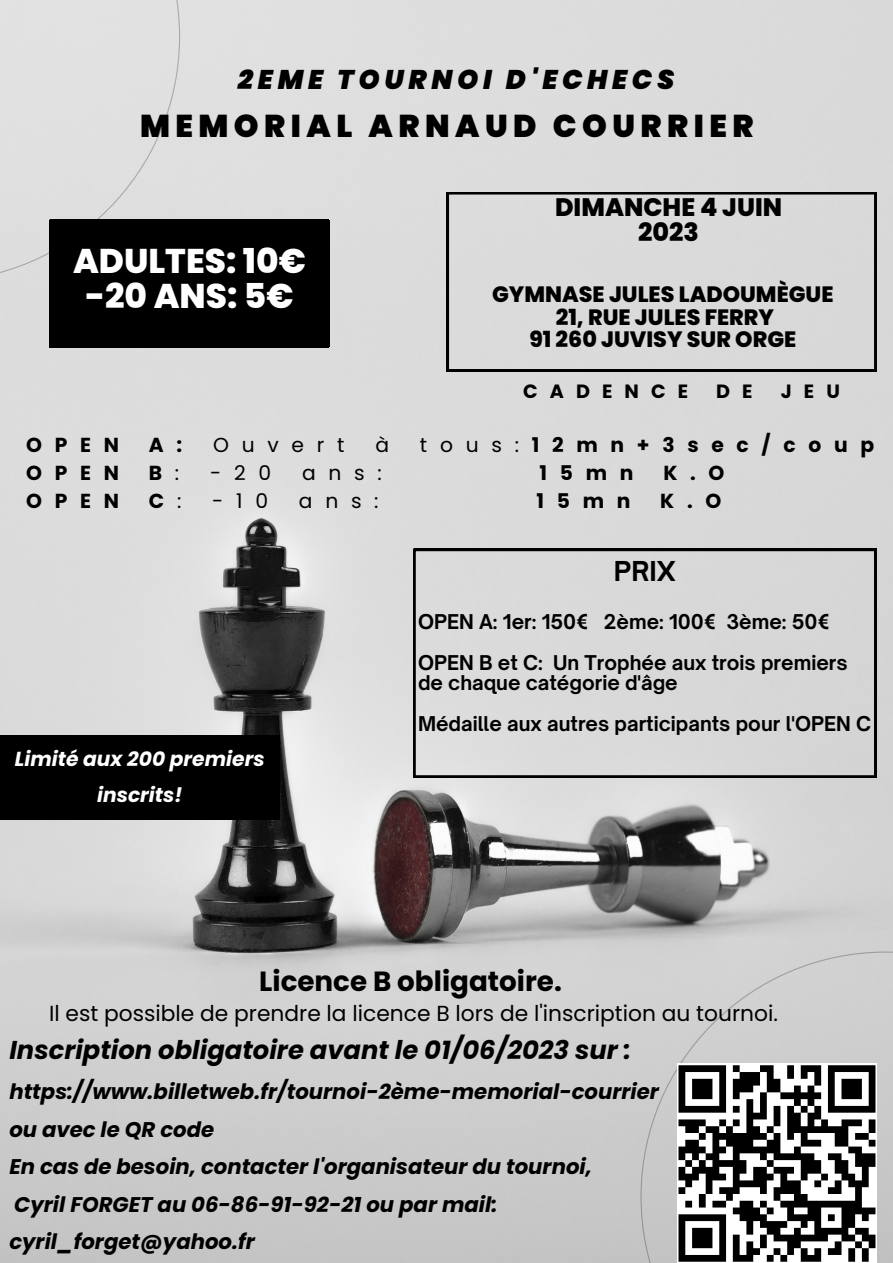
<style>
.page{position:relative;width:893px;height:1263px;background:#fff}
.page>*{position:absolute;margin:0;border:0;box-sizing:border-box;transform-origin:0 0}
.t1{font:800 34.28px "Poppins";color:#fff}
.t2{font:900 31.5px "Poppins";letter-spacing:.175em;color:#000}
.t3{font:700 27.75px "Poppins";color:#000}
.t4{font:italic 900 27px "Poppins";letter-spacing:.175em;color:#000}
.t5{font:700 26.25px "Open Sauce One";color:#000}
.t6{font:italic 700 25.8px "Poppins";color:#000}
.t7{font:800 25.28px/25.3px "Poppins";color:#000;text-align:center}
.t8{font:800 22.2px "Poppins";color:#000}
.t9{font:21.75px "Poppins";color:#000}
.t10{font:italic 700 21.23px "Poppins";color:#000}
.t11{font:700 20.25px "Poppins";letter-spacing:.63em;color:#000}
.t12{font:italic 700 20.25px/36px "Poppins";color:#fff;text-align:center}
.t13{font:20.25px "Poppins";letter-spacing:.63em;color:#000}
.t14{font:700 19.5px/20.2px "Open Sauce One";color:#000}
.t15{font:700 19.2px "Poppins";letter-spacing:.63em;color:#000}
.s1{font-weight:400}
</style>
<div class="page">
<img style="left:0;top:0;width:893px;height:1263px">
<div style="left:447px;top:192px;width:429px;height:179px;background:#dadada"></div>
<div style="left:50px;top:220px;width:279px;height:127px;background:#000"></div>
<svg style="left:640px;top:951px;width:253px;height:312px;background:#cecece"></svg>
<svg style="left:0;top:0;width:180px;height:282px;background:#bebebe"></svg>
<img style="left:678px;top:1064px;width:198px;height:199px">
<div style="left:413px;top:549px;width:463px;height:228px;background:#d9d9d9"></div>
<div style="left:0;top:735px;width:279px;height:85px;background:#000"></div>
<p class="t4" style="left:238px;top:61px;width:438px">2EME TOURNOI D'ECHECS</p>
<p class="t2" style="left:140px;top:104px;width:615px">MEMORIAL ARNAUD COURRIER</p>
<p class="t7" style="left:555px;top:194px;width:229px">DIMANCHE 4 JUIN<br>2023</p>
<p class="t1" style="left:73px;top:237px;width:234px">ADULTES: 10€</p>
<p class="t1" style="left:85px;top:272px;width:210px">-20 ANS: 5€</p>
<p class="t8" style="left:492px;top:279px;width:343px">GYMNASE JULES LADOUMÈGUE</p>
<p class="t8" style="left:556px;top:301px;width:220px">21, RUE JULES FERRY</p>
<p class="t8" style="left:529px;top:324px;width:268px">91 260 JUVISY SUR ORGE</p>
<p class="t15" style="left:523px;top:377px;width:166px">CADENCE</p>
<p class="t15" style="left:716px;top:377px;width:38px">D E</p>
<p class="t15" style="left:781px;top:377px;width:61px">JEU</p>
<p class="t11" style="left:26px;top:430px;width:94px">OPEN</p>
<p class="t11" style="left:149px;top:430px;width:35px">A :</p>
<p class="t13" style="left:213px;top:430px;width:133px">Ouvert</p>
<p class="t13" style="left:375px;top:430px;width:15px">à</p>
<p class="t11" style="left:420px;top:430px;width:456px"><span class="s1">tous:</span>12mn+3sec/coup</p>
<p class="t11" style="left:26px;top:458px;width:94px">OPEN</p>
<p class="t11" style="left:149px;top:458px;width:32px">B <span class="s1">:</span></p>
<p class="t13" style="left:210px;top:458px;width:62px">-20</p>
<p class="t13" style="left:302px;top:458px;width:81px">ans:</p>
<p class="t11" style="left:539px;top:458px;width:96px">15mn</p>
<p class="t11" style="left:663px;top:458px;width:63px">K.O</p>
<p class="t11" style="left:26px;top:487px;width:94px">OPEN</p>
<p class="t11" style="left:149px;top:487px;width:34px">C <span class="s1">:</span></p>
<p class="t13" style="left:212px;top:487px;width:57px">-10</p>
<p class="t13" style="left:299px;top:487px;width:81px">ans:</p>
<p class="t11" style="left:536px;top:487px;width:96px">15mn</p>
<p class="t11" style="left:660px;top:487px;width:63px">K.O</p>
<p class="t12" style="left:15px;top:741px;width:251px">Limité aux 200 premiers inscrits!</p>
<p class="t5" style="left:614px;top:555px;width:63px">PRIX</p>
<p class="t14" style="left:418px;top:612px;width:413px">OPEN A: 1er: 150€ 2ème: 100€ 3ème: 50€</p>
<p class="t14" style="left:418px;top:652px;width:431px">OPEN B et C: Un Trophée aux trois premiers de chaque catégorie d'âge</p>
<p class="t14" style="left:418px;top:713px;width:454px">Médaille aux autres participants pour l'OPEN C</p>
<p class="t3" style="left:259px;top:961px;width:304px">Licence B obligatoire.</p>
<p class="t9" style="left:49px;top:998px;width:730px">Il est possible de prendre la licence B lors de l'inscription au tournoi.</p>
<p class="t6" style="left:9px;top:1032px;width:623px">Inscription obligatoire avant le 01/06/2023 sur :</p>
<p class="t10" style="left:9px;top:1077px;width:651px">https://www.billetweb.fr/tournoi-2ème-memorial-courrier</p>
<p class="t10" style="left:9px;top:1114px;width:206px">ou avec le QR code</p>
<p class="t10" style="left:9px;top:1152px;width:584px">En cas de besoin, contacter l'organisateur du tournoi,</p>
<p class="t10" style="left:14px;top:1189px;width:485px">Cyril FORGET au 06-86-91-92-21 ou par mail:</p>
<p class="t10" style="left:9px;top:1227px;width:247px">cyril_forget@yahoo.fr</p>
</div>
